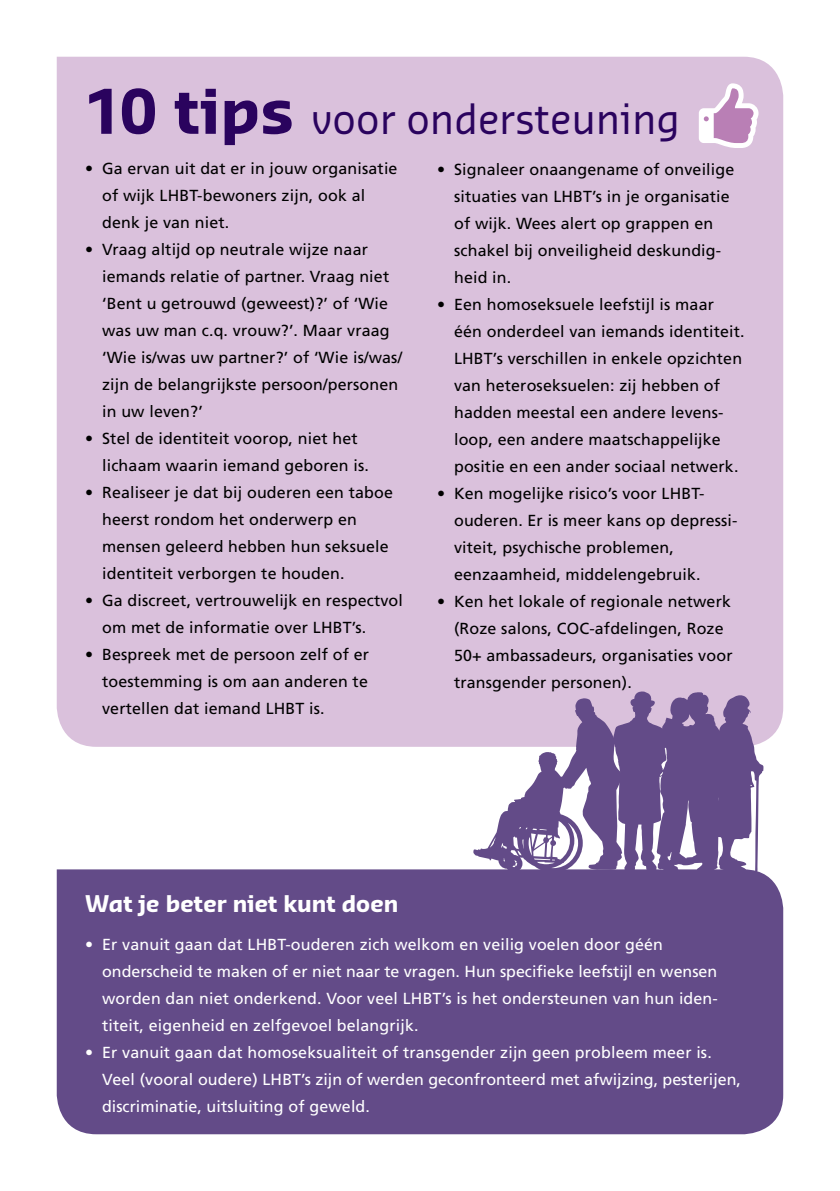
<style>
.page{position:relative;width:840px;height:1191px;background:#fff}
.page>*{position:absolute;margin:0;border:0;box-sizing:border-box;transform-origin:0 0}
.t1{font:40px "Sansa Pro";color:#2a035e}
.t2{font:700 22px "Sansa Pro";letter-spacing:.005em;color:#fff}
.t3{font:16px/27px "Frutiger";letter-spacing:.01em;color:#000}
.t4{font:16px/27px "Frutiger";letter-spacing:.01em;color:#fff}
.s1{font-weight:700;font-size:60px}
</style>
<div class="page">
<div style="left:57px;top:57px;width:725px;height:690px;background:#dac1dc"></div>
<svg style="left:473px;top:691px;width:290px;height:178px"></svg>
<svg style="left:698px;top:83px;width:60px;height:65px"></svg>
<div style="left:57px;top:869px;width:725px;height:265px;background:#634b88"></div>
<h1 class="t1" style="left:85px;top:91px;width:596px"><span class="s1">10 tips</span> voor ondersteuning</h1>
<p class="t3" style="left:102px;top:155px;width:297px;text-indent:-17px">• Ga ervan uit dat er in jouw organisatie of wijk LHBT-bewoners zijn, ook al denk je van niet.</p>
<p class="t3" style="left:102px;top:236px;width:301px;text-indent:-17px">• Vraag altijd op neutrale wijze naar iemands relatie of partner. Vraag niet ‘Bent u getrouwd (geweest)?’ of ‘Wie was uw man c.q. vrouw?’. Maar vraag ‘Wie is/was uw partner?’ of ‘Wie is/was/ zijn de belangrijkste persoon/personen in uw leven?’</p>
<p class="t3" style="left:102px;top:425px;width:268px;text-indent:-17px">• Stel de identiteit voorop, niet het lichaam waarin iemand geboren is.</p>
<p class="t3" style="left:102px;top:479px;width:292px;text-indent:-17px">• Realiseer je dat bij ouderen een taboe heerst rondom het onderwerp en mensen geleerd hebben hun seksuele identiteit verborgen te houden.</p>
<p class="t3" style="left:102px;top:587px;width:302px;text-indent:-17px">• Ga discreet, vertrouwelijk en respectvol om met de informatie over LHBT’s.</p>
<p class="t3" style="left:102px;top:641px;width:268px;text-align:justify;text-indent:-17px">• Bespreek met de persoon zelf of er toestemming is om aan anderen te vertellen dat iemand LHBT is.</p>
<p class="t3" style="left:454px;top:156px;width:282px;text-indent:-17px">• Signaleer onaangename of onveilige situaties van LHBT’s in je organisatie of wijk. Wees alert op grappen en schakel bij onveiligheid deskundig&shy;heid in.</p>
<p class="t3" style="left:454px;top:291px;width:292px;text-indent:-17px">• Een homoseksuele leefstijl is maar één onderdeel van iemands identiteit.<br>LHBT’s verschillen in enkele opzichten van heteroseksuelen: zij hebben of hadden meestal een andere levens&shy;loop, een andere maatschappelijke positie en een ander sociaal netwerk.</p>
<p class="t3" style="left:454px;top:480px;width:285px;text-indent:-17px">• Ken mogelijke risico’s voor LHBT&shy;ouderen. Er is meer kans op depressi&shy;viteit, psychische problemen, eenzaamheid, middelengebruik.</p>
<p class="t3" style="left:454px;top:588px;width:280px;text-indent:-17px">• Ken het lokale of regionale netwerk (Roze salons, COC-afdelingen, Roze 50+ ambassadeurs, organisaties voor transgender personen).</p>
<h2 class="t2" style="left:85px;top:888px;width:315px">Wat je beter niet kunt doen</h2>
<p class="t4" style="left:102px;top:930px;width:617px;text-indent:-17px">• Er vanuit gaan dat LHBT-ouderen zich welkom en veilig voelen door géén onderscheid te maken of er niet naar te vragen. Hun specifieke leefstijl en wensen worden dan niet onderkend. Voor veel LHBT’s is het ondersteunen van hun iden&shy;titeit, eigenheid en zelfgevoel belangrijk.</p>
<p class="t4" style="left:102px;top:1038px;width:640px;text-indent:-17px">• Er vanuit gaan dat homoseksualiteit of transgender zijn geen probleem meer is.<br>Veel (vooral oudere) LHBT’s zijn of werden geconfronteerd met afwijzing, pesterijen, discriminatie, uitsluiting of geweld.</p>
</div>
